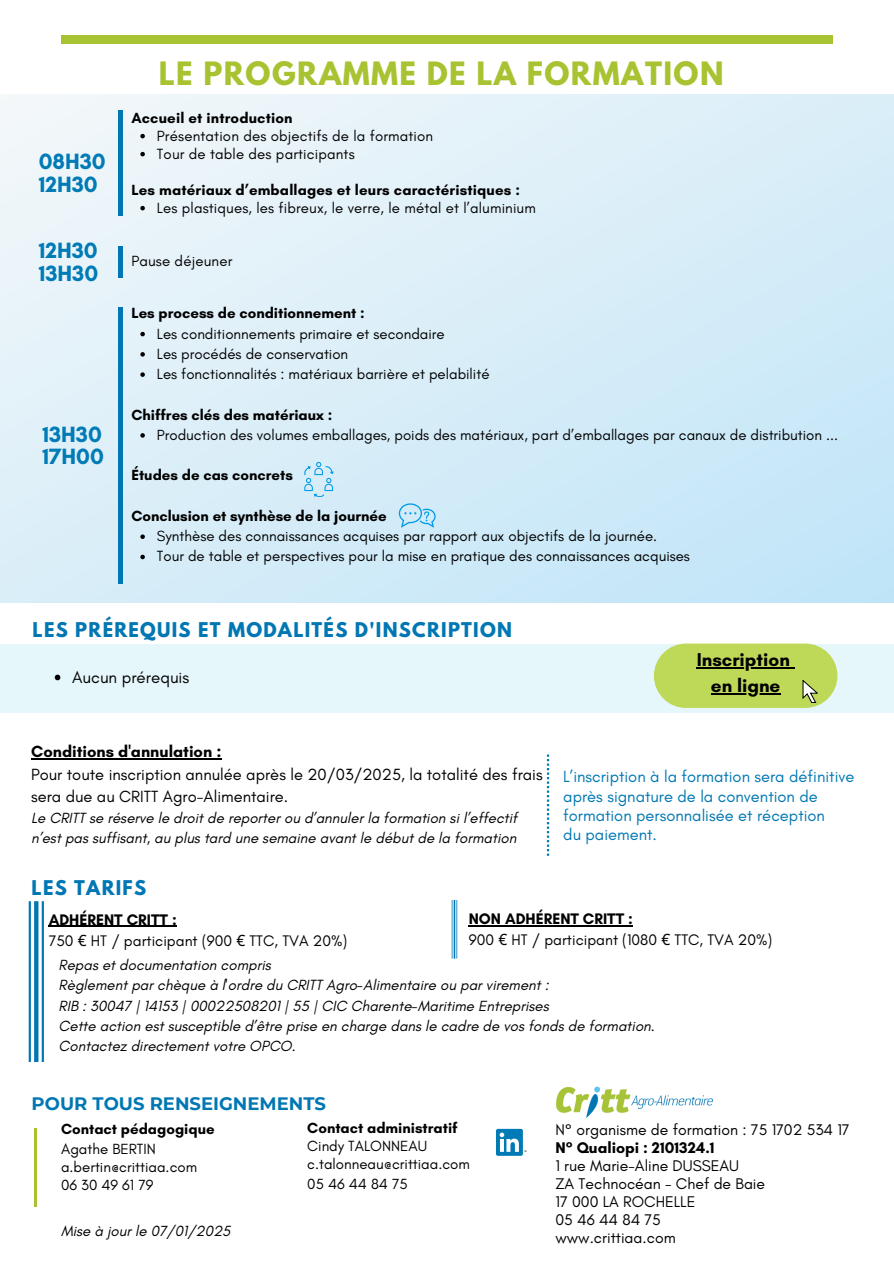
<style>
.page{position:relative;width:894px;height:1264px;background:#fff}
.page>*{position:absolute;margin:0;border:0;box-sizing:border-box;transform-origin:0 0}
.t1{font:700 28.5px "League Spartan";letter-spacing:.05em;color:#a8c331}
.t2{font:700 22.5px/22.5px "Glacial Indifference";color:#007bb6}
.t3{font:700 18.9px "Glacial Indifference";color:#000}
.t4{font:700 18px "League Spartan";letter-spacing:.07em;color:#0077b3}
.t5{font:700 18px "Montserrat";color:#0077b3}
.t6{font:16.8px "Glacial Indifference";color:#000}
.t7{font:16.5px/19.2px "Glacial Indifference";color:#0077b3}
.t8{font:16.5px/22.5px "Glacial Indifference";color:#000}
.t9{font:700 16.5px "Glacial Indifference";color:#000}
.t10{font:15.75px/18px "Glacial Indifference";color:#000}
.t11{font:15.6px/21px "Glacial Indifference";color:#000}
.t12{font:15px "Glacial Indifference";color:#000}
.t13{font:italic 15px/20.2px "Glacial Indifference";color:#000}
.t14{font:700 15px "Glacial Indifference";color:#000}
.s1{font-weight:700}
.s2{font-family:"Noto Sans"}
</style>
<div class="page">
<hr style="left:35px;top:1128px;width:2px;height:78px;background:#a8c331">
<div style="left:496px;top:1128px;width:26px;height:27px;background:#007bb6;border-radius:2px"></div>
<svg style="left:499px;top:1132px;width:27px;height:19px"></svg>
<div style="left:61px;top:36px;width:771px;height:8px;background:#a8c331"></div>
<hr style="left:451px;top:900px;width:1px;height:58px;background:#0077b3">
<hr style="left:453px;top:900px;width:2px;height:58px;background:#0077b3">
<hr style="left:456px;top:900px;width:1px;height:58px;background:#0077b3">
<hr style="left:29px;top:901px;width:2px;height:160px;background:#0077b3">
<svg style="left:34px;top:901px;width:4px;height:160px"></svg>
<hr style="left:42px;top:901px;width:2px;height:160px;background:#0077b3">
<img style="left:556px;top:1086px;width:157px;height:32px">
<hr style="left:49px;top:925px;width:128px;height:1px;background:#000">
<hr style="left:468px;top:925px;width:164px;height:1px;background:#000">
<div style="left:0;top:95px;width:893px;height:507px;background:linear-gradient(to right,#e7f3f9,#cce9f8)"></div>
<div style="left:118px;top:110px;width:5px;height:106px;background:#0077b3"></div>
<div style="left:118px;top:246px;width:5px;height:31px;background:#0077b3"></div>
<div style="left:118px;top:307px;width:5px;height:276px;background:#0077b3"></div>
<svg style="left:140px;top:134px;width:5px;height:4px"></svg>
<svg style="left:140px;top:152px;width:5px;height:4px"></svg>
<svg style="left:140px;top:206px;width:5px;height:4px"></svg>
<svg style="left:140px;top:332px;width:5px;height:4px"></svg>
<svg style="left:140px;top:352px;width:5px;height:4px"></svg>
<svg style="left:140px;top:372px;width:5px;height:5px"></svg>
<svg style="left:140px;top:433px;width:5px;height:4px"></svg>
<svg style="left:140px;top:534px;width:5px;height:5px"></svg>
<svg style="left:140px;top:554px;width:5px;height:5px"></svg>
<svg style="left:398px;top:503px;width:37px;height:25px"></svg>
<svg style="left:304px;top:462px;width:29px;height:35px"></svg>
<div style="left:0;top:644px;width:893px;height:68px;background:#e6f7fc"></div>
<div style="left:653px;top:643px;width:184px;height:65px;background:#bed857;border-radius:32px"></div>
<svg style="left:802px;top:680px;width:15px;height:22px"></svg>
<hr style="left:31px;top:758px;width:190px;height:1px;background:#000">
<svg style="left:546px;top:754px;width:3px;height:101px"></svg>
<svg style="left:55px;top:674px;width:5px;height:6px"></svg>
<hr style="left:696px;top:667px;width:93px;height:1px;background:#000">
<hr style="left:710px;top:693px;width:70px;height:1px;background:#000">
<p class="t2" style="left:39px;top:150px;width:69px">08H30<br>12H30</p>
<h6 class="t2" style="left:39px;top:239px;width:61px">12H30<br>13H30</h6>
<h6 class="t2" style="left:42px;top:422px;width:63px">13H30<br>17H00</h6>
<p class="t1" style="left:159px;top:59px;width:566px">LE PROGRAMME DE LA FORMATION</p>
<p class="t14" style="left:131px;top:108px;width:163px">Accueil et introduction</p>
<p class="t12" style="left:157px;top:126px;width:278px">Présentation des objectifs de la formation</p>
<p class="t12" style="left:157px;top:144px;width:199px">Tour de table des participants</p>
<p class="t14" style="left:131px;top:180px;width:390px">Les matériaux d’emballages et leurs caractéristiques :</p>
<h3 class="t12" style="left:157px;top:198px;width:380px">Les plastiques, les fibreux, le verre, le métal et l’aluminium</h3>
<h3 class="t12" style="left:131px;top:252px;width:102px">Pause déjeuner</h3>
<p class="t14" style="left:131px;top:304px;width:235px">Les process de conditionnement :</p>
<h4 class="t12" style="left:157px;top:324px;width:289px">Les conditionnements primaire et secondaire</h4>
<p class="t12" style="left:157px;top:344px;width:193px">Les procédés de conservation</p>
<p class="t12" style="left:157px;top:365px;width:334px">Les fonctionnalités : matériaux barrière et pelabilité</p>
<p class="t14" style="left:131px;top:405px;width:202px">Chiffres clés des matériaux :</p>
<p class="t12" style="left:157px;top:425px;width:682px">Production des volumes emballages, poids des matériaux, part d’emballages par canaux de distribution ...</p>
<p class="t14" style="left:131px;top:466px;width:163px">Études de cas concrets</p>
<p class="t14" style="left:131px;top:506px;width:257px">Conclusion et synthèse de la journée</p>
<h5 class="t12" style="left:157px;top:527px;width:501px">Synthèse des connaissances acquises par rapport aux objectifs de la journée.</h5>
<p class="t12" style="left:157px;top:547px;width:534px">Tour de table et perspectives pour la mise en pratique des connaissances acquises</p>
<p class="t4" style="left:33px;top:621px;width:481px">LES PRÉREQUIS ET MODALITÉS D'INSCRIPTION</p>
<p class="t6" style="left:72px;top:666px;width:118px">Aucun prérequis</p>
<p class="t9" style="left:31px;top:741px;width:192px">Conditions d'annulation :</p>
<p class="t8" style="left:31px;top:762px;width:513px">Pour toute inscription annulée après le 20/03/2025, la totalité des frais sera due au CRITT Agro-Alimentaire.</p>
<p class="t13" style="left:31px;top:807px;width:487px">Le CRITT se réserve le droit de reporter ou d’annuler la formation si l’effectif n’est pas suffisant, au plus tard une semaine avant le début de la formation</p>
<p class="t3" style="left:696px;top:648px;width:95px">Inscription</p>
<p class="t3" style="left:710px;top:674px;width:71px">en ligne</p>
<p class="t7" style="left:563px;top:767px;width:292px">L’inscription à la formation sera définitive après signature de la convention de formation personnalisée et réception<br>du paiement.</p>
<p class="t4" style="left:32px;top:879px;width:116px">LES TARIFS</p>
<h1 class="t11" style="left:49px;top:908px;width:300px"><span class="s1">ADHÉRENT CRITT :<br></span>750 <span class="s2">€</span> HT / participant (900 <span class="s2">€</span> TTC, TVA 20%)</h1>
<p class="t13" style="left:59px;top:954px;width:214px">Repas et documentation compris</p>
<p class="t13" style="left:59px;top:975px;width:491px">Règlement par chèque à l'ordre du CRITT Agro-Alimentaire ou par virement :</p>
<h2 class="t13" style="left:59px;top:995px;width:491px">RIB : 30047 | 14153 | 00022508201 | 55 | CIC Charente-Maritime Entreprises</h2>
<h6 class="t13" style="left:59px;top:1015px;width:597px">Cette action est susceptible d’être prise en charge dans le cadre de vos fonds de formation.</h6>
<p class="t13" style="left:59px;top:1035px;width:238px">Contactez directement votre OPCO.</p>
<p class="t11" style="left:468px;top:907px;width:305px"><span class="s1">NON ADHÉRENT CRITT :<br></span>900 <span class="s2">€</span> HT / participant (1080 <span class="s2">€</span> TTC, TVA 20%)</p>
<h6 class="t5" style="left:32px;top:1092px;width:296px">POUR TOUS RENSEIGNEMENTS</h6>
<h2 class="t14" style="left:61px;top:1119px;width:155px">Contact pédagogique</h2>
<h6 class="t14" style="left:307px;top:1119px;width:152px">Contact administratif</h6>
<p class="t12" style="left:307px;top:1136px;width:121px">Cindy TALONNEAU</p>
<p class="t12" style="left:307px;top:1155px;width:164px">c.talonneau@crittiaa.com</p>
<p class="t12" style="left:61px;top:1139px;width:96px">Agathe BERTIN</p>
<p class="t12" style="left:61px;top:1157px;width:137px">a.bertin@crittiaa.com</p>
<h2 class="t12" style="left:61px;top:1175px;width:94px">06 30 49 61 79</h2>
<h6 class="t13" style="left:61px;top:1220px;width:171px">Mise à jour le 07/01/2025</h6>
<p class="t12" style="left:307px;top:1174px;width:102px">05 46 44 84 75</p>
<p class="t10" style="left:555px;top:1120px;width:295px">N° organisme de formation : 75 1702 534 17<br><span class="s1">N° Qualiopi : 2101324.1<br></span>1 rue Marie-Aline DUSSEAU<br>ZA Technocéan - Chef de Baie<br>17 000 LA ROCHELLE<br>05 46 44 84 75<br>www.crittiaa.com</p>
</div>
